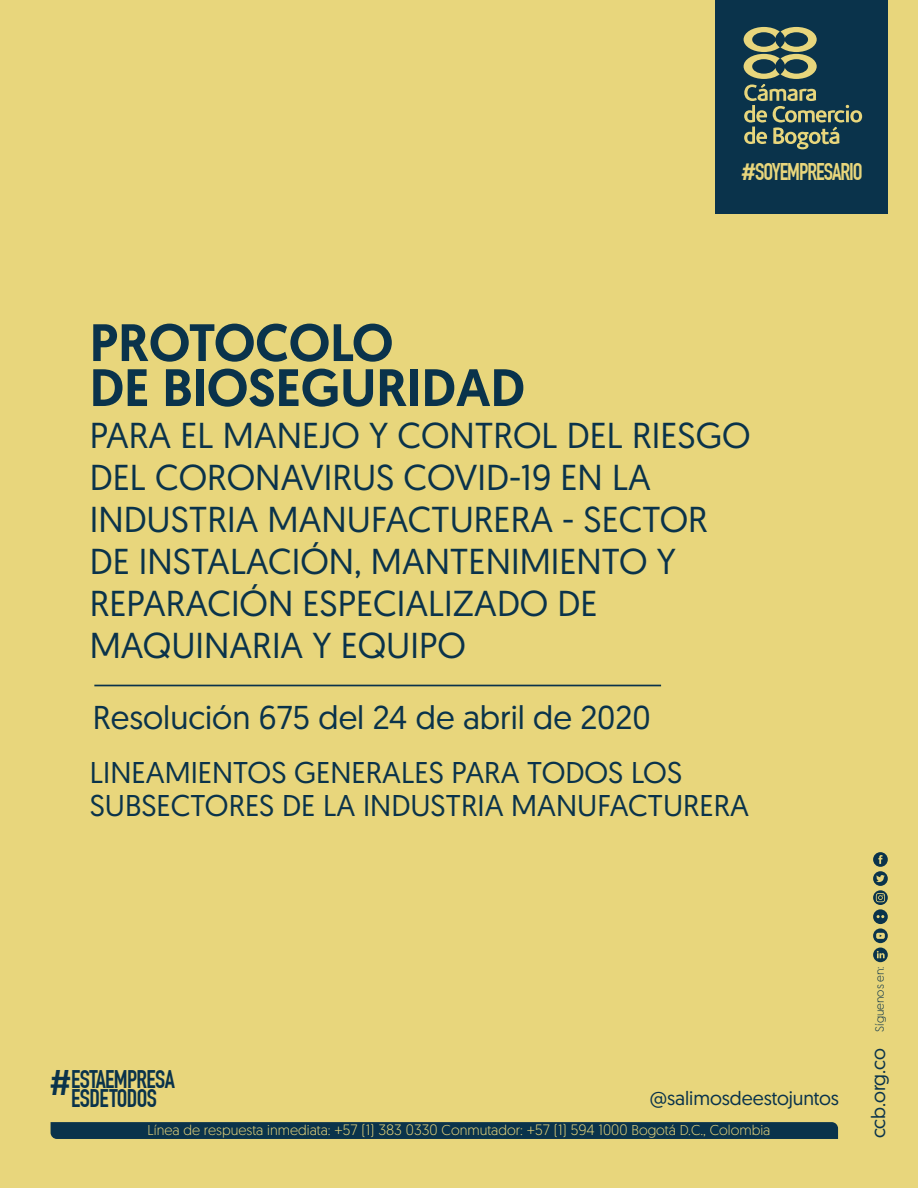
<style>
.page{position:relative;width:918px;height:1188px;background:#e8d67c}
.page>*{position:absolute;margin:0;border:0;box-sizing:border-box;transform-origin:0 0}
.t1{font:500 52.5px/45px "Geomanist";color:#0a334b}
.t2{font:36px/42px "Geomanist";color:#0a334b}
.t3{font:33px "Geomanist";color:#0a334b}
.t4{font:30px/33px "Geomanist";color:#0a334b}
.t5{font:700 24.9px/19.5px "DIN Condensed";letter-spacing:-.025em;color:#0a334b;text-align:center}
.t6{font:700 23.7px "DIN Condensed";letter-spacing:-.045em;color:#e8d67c}
.t7{font:19.5px "Geomanist";letter-spacing:-.005em;color:#0a334b}
.t8{font:300 14.25px "Geomanist";color:#e8d67c}
.t9{font:300 11.85px "Geomanist";color:#0a334b}
.s1{font-family:"Geomanist";font-weight:500}
.s2{font-family:"DIN Pro";font-weight:500;font-size:34.95px}
.s3{font-size:15px}
</style>
<div class="page">
<div style="left:51px;top:1122px;width:787px;height:17px;background:#0a334b"></div>
<svg style="left:873px;top:852px;width:15px;height:110px"></svg>
<div style="left:715px;top:0;width:173px;height:213px;background:#0a334b"></div>
<svg style="left:744px;top:27px;width:118px;height:122px"></svg>
<hr style="left:94px;top:685px;width:567px;height:1px;background:#0a334b">
<p class="t6" style="left:741px;top:157px;width:123px"><span class="s1">#</span>SOYEMPRESARIO</p>
<h1 class="t1" style="left:90px;top:320px;width:437px">PROTOCOLO<br>DE BIOSEGURIDAD</h1>
<p class="t2" style="left:90px;top:413px;width:662px">PARA EL MANEJO Y CONTROL DEL RIESGO<br>DEL CORONAVIRUS COVID-19 EN LA<br>INDUSTRIA MANUFACTURERA - SECTOR<br>DE INSTALACIÓN, MANTENIMIENTO Y<br>REPARACIÓN ESPECIALIZADO DE<br>MAQUINARIA Y EQUIPO</p>
<p class="t3" style="left:93px;top:696px;width:559px">Resolución 675 del 24 de abril de 2020</p>
<p class="t4" style="left:90px;top:755px;width:661px">LINEAMIENTOS GENERALES PARA TODOS LOS<br>SUBSECTORES DE LA INDUSTRIA MANUFACTURERA</p>
<p class="t5" style="left:48px;top:1069px;width:128px"><span class="s2">#</span>ESTAEMPRESA<br>ESDETODOS</p>
<p class="t7" style="left:650px;top:1086px;width:191px">@salimosdeestojuntos</p>
<p class="t8" style="left:148px;top:1121px;width:624px">Línea de respuesta inmediata: <span class="s3">+57 (1) 383 0330</span> Conmutador: <span class="s3">+57 (1) 594 1000</span> Bogotá D.C., Colombia</p>
<p class="t9" style="left:872px;top:1032px;width:66px;rotate:-90deg">Síguenos en:</p>
<p class="t7" style="left:866px;top:1138px;width:92px;rotate:-90deg">ccb.org.co</p>
</div>
